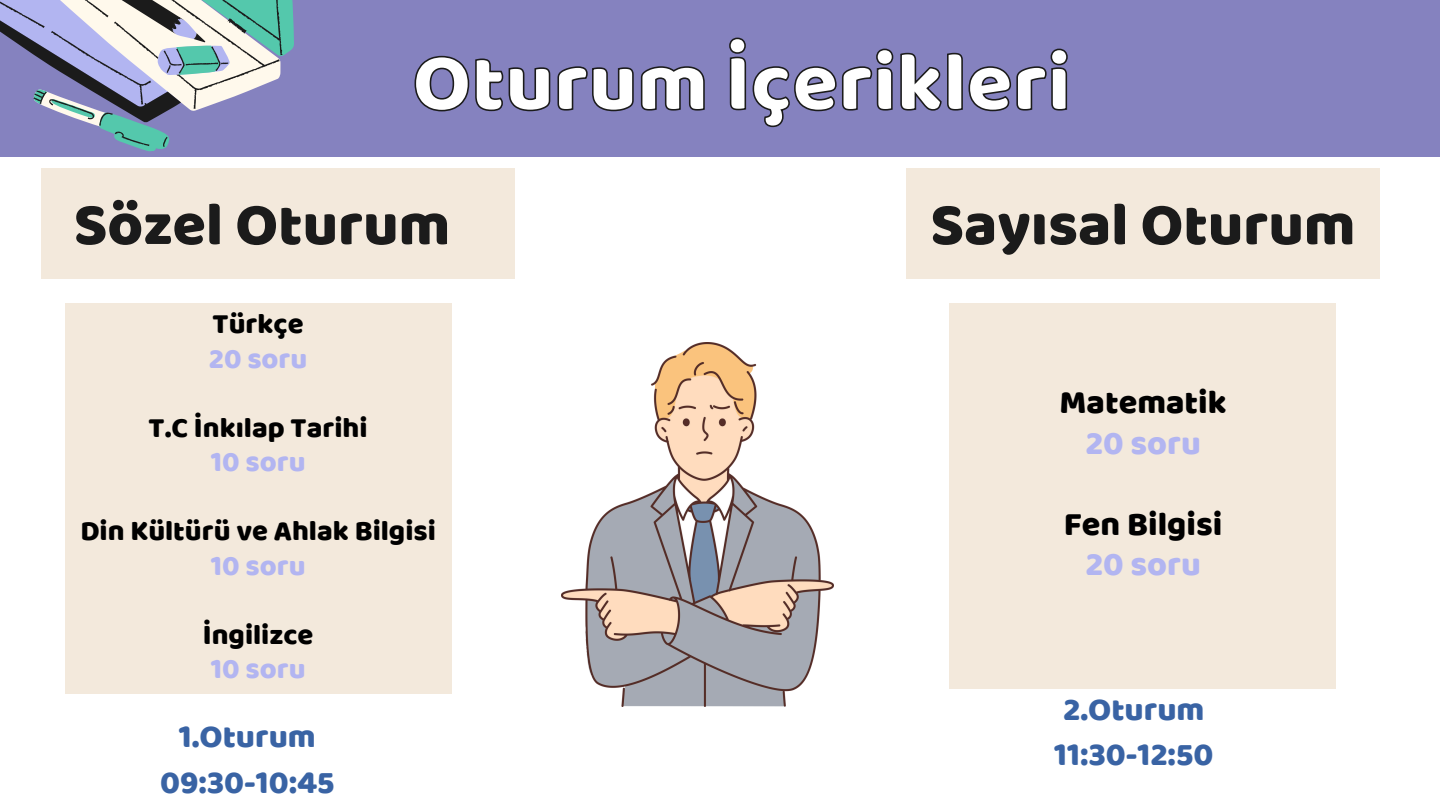
<style>
.page{position:relative;width:1440px;height:810px;background:#fff}
.page>*{position:absolute;margin:0;border:0;box-sizing:border-box;transform-origin:0 0}
.t1{font:84px "Baloo";color:#fff}
.t2{font:61px "Baloo";color:#1b1b1b}
.t3{font:34px/40.5px "Baloo";color:#000;text-align:center}
.t4{font:33px/45.8px "Baloo";color:#3963a4;text-align:center}
.t5{font:29px "Baloo";color:#000}
.t6{font:29px "Baloo";color:#b2b5f1}
.s1{color:#b2b5f1}
</style>
<div class="page">
<div style="left:0;top:0;width:1440px;height:157px;background:#8582bf"></div>
<svg style="left:0;top:0;width:294px;height:179px"></svg>
<div style="left:42px;top:168px;width:473px;height:110px;background:#f3e9dc"></div>
<div style="left:906px;top:168px;width:474px;height:110px;background:#f3e9dc"></div>
<div style="left:65px;top:304px;width:386px;height:390px;background:#f3e9dc"></div>
<div style="left:949px;top:304px;width:386px;height:385px;background:#f3e9dc"></div>
<img style="left:562px;top:343px;width:271px;height:364px">
<svg style="left:414px;top:37px;width:654px;height:91px"></svg>
<h1 class="t1" style="left:412px;top:31px;width:660px">Oturum İçerikleri</h1>
<h2 class="t2" style="left:74px;top:187px;width:378px">Sözel Oturum</h2>
<h2 class="t2" style="left:930px;top:187px;width:427px">Sayısal Oturum</h2>
<p class="t5" style="left:213px;top:306px;width:93px">Türkçe</p>
<p class="t6" style="left:209px;top:341px;width:100px">20 soru</p>
<p class="t5" style="left:149px;top:410px;width:221px">T.C İnkılap Tarihi</p>
<p class="t6" style="left:211px;top:444px;width:96px">10 soru</p>
<p class="t5" style="left:80px;top:513px;width:357px">Din Kültürü ve Ahlak Bilgisi</p>
<p class="t6" style="left:211px;top:548px;width:96px">10 soru</p>
<p class="t5" style="left:203px;top:617px;width:112px">İngilizce</p>
<p class="t6" style="left:211px;top:651px;width:96px">10 soru</p>
<h3 class="t4" style="left:160px;top:713px;width:176px">1.Oturum<br>09:30-10:45</h3>
<h3 class="t3" style="left:1060px;top:381px;width:169px">Matematik<br><span class="s1">20 soru</span></h3>
<p class="t3" style="left:1064px;top:503px;width:160px">Fen Bilgisi<br><span class="s1">20 soru</span></p>
<h3 class="t4" style="left:1054px;top:685px;width:161px;text-align:left">2.Oturum<br>11:30-12:50</h3>
</div>
